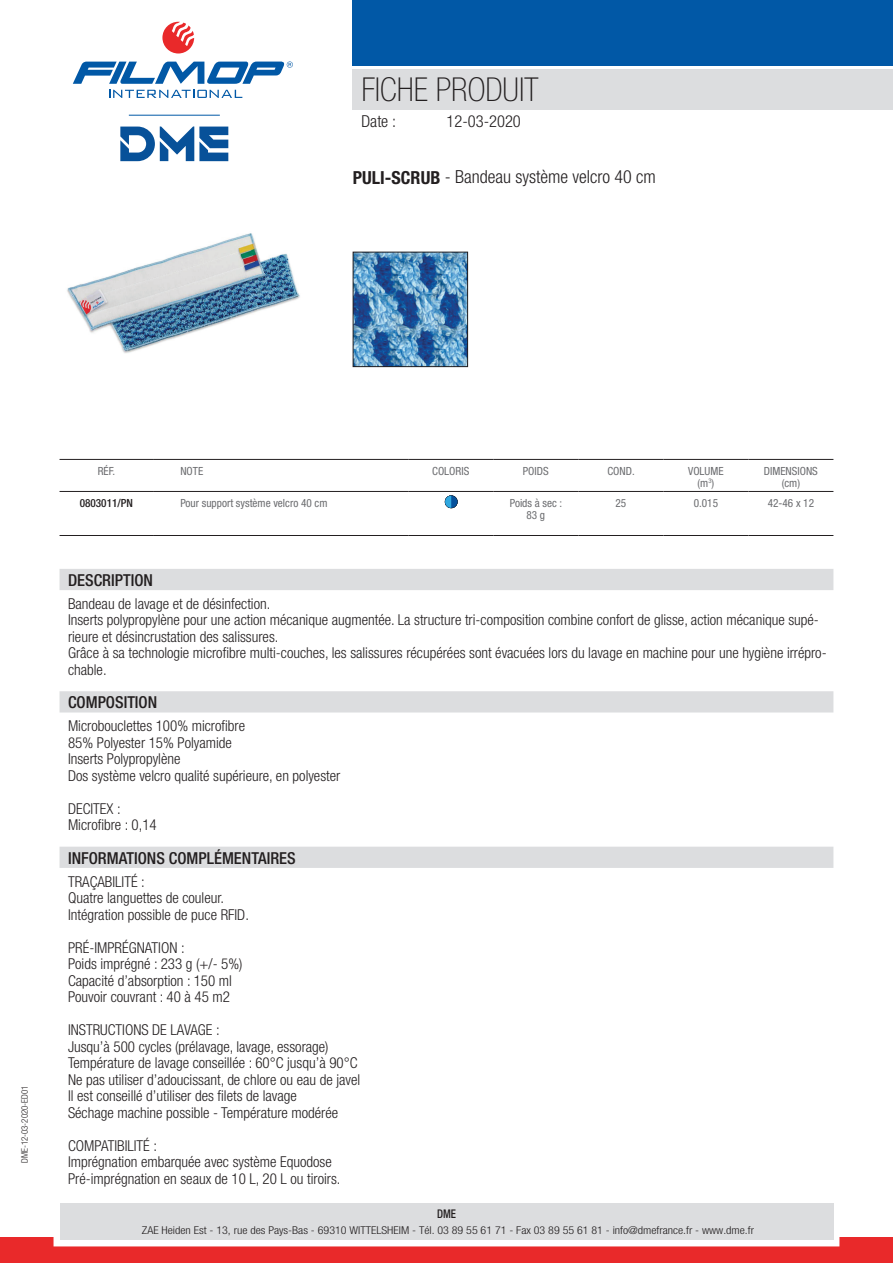
<style>
.page{position:relative;width:893px;height:1263px;background:#fff}
.page>*{position:absolute;margin:0;border:0;box-sizing:border-box;transform-origin:0 0}
.t1{font:100 condensed 33px "Helvetica Neue LT Std";color:#231f20}
.t2{font:300 condensed 18px "Helvetica Neue LT Std";color:#231f20}
.t3{font:500 condensed 16.5px "Helvetica Neue LT Std";color:#231f20}
.t4{font:300 condensed 16.5px "Helvetica Neue LT Std";color:#231f20}
.t5{font:300 condensed 15px/16.5px "Helvetica Neue LT Std";color:#231f20}
.t6{font:500 condensed 12px "Helvetica Neue LT Std";color:#231f20;scale:.9 1}
.t7{font:condensed 11.25px/12px "Helvetica Neue LT Std";color:#6c6d70;text-align:center}
.t8{font:500 condensed 11.25px "Helvetica Neue LT Std";color:#231f20}
.t9{font:300 condensed 10.8px "Helvetica Neue LT Std";color:#231f20;scale:1.11 1}
.t10{font:300 condensed 9px "Helvetica Neue LT Std";color:#231f20}
.s1{font-weight:700}
</style>
<div class="page">
<div style="left:353px;top:69px;width:540px;height:40px;background:#dcdddf"></div>
<svg style="left:109px;top:90px;width:133px;height:8px"></svg>
<svg style="left:162px;top:22px;width:32px;height:32px"></svg>
<svg style="left:73px;top:61px;width:220px;height:23px"></svg>
<div style="left:353px;top:0;width:540px;height:66px;background:#0158a6"></div>
<div style="left:0;top:1237px;width:893px;height:26px;background:#e9292a"></div>
<div style="left:54px;top:1197px;width:785px;height:49px;border:12px solid #fff"></div>
<div style="left:60px;top:1203px;width:773px;height:37px;background:#dcdddf"></div>
<svg style="left:120px;top:126px;width:108px;height:35px"></svg>
<hr style="left:129px;top:115px;width:91px;height:1px;background:#0158a6">
<div style="left:60px;top:569px;width:773px;height:21px;background:#dcdddf"></div>
<div style="left:60px;top:691px;width:773px;height:21px;background:#dcdddf"></div>
<div style="left:60px;top:847px;width:773px;height:21px;background:#dcdddf"></div>
<hr style="left:60px;top:459px;width:93px;height:1px;background:#231f20">
<hr style="left:153px;top:459px;width:255px;height:1px;background:#231f20">
<hr style="left:408px;top:459px;width:85px;height:1px;background:#231f20">
<hr style="left:493px;top:459px;width:85px;height:1px;background:#231f20">
<hr style="left:578px;top:459px;width:85px;height:1px;background:#231f20">
<hr style="left:663px;top:459px;width:85px;height:1px;background:#231f20">
<hr style="left:748px;top:459px;width:85px;height:1px;background:#231f20">
<hr style="left:60px;top:491px;width:93px;height:1px;background:#231f20">
<hr style="left:153px;top:491px;width:255px;height:1px;background:#231f20">
<hr style="left:408px;top:491px;width:85px;height:1px;background:#231f20">
<hr style="left:493px;top:491px;width:85px;height:1px;background:#231f20">
<hr style="left:578px;top:491px;width:85px;height:1px;background:#231f20">
<hr style="left:663px;top:491px;width:85px;height:1px;background:#231f20">
<hr style="left:748px;top:491px;width:85px;height:1px;background:#231f20">
<hr style="left:60px;top:535px;width:93px;height:1px;background:#231f20">
<hr style="left:153px;top:535px;width:255px;height:1px;background:#231f20">
<hr style="left:408px;top:535px;width:85px;height:1px;background:#231f20">
<hr style="left:493px;top:535px;width:85px;height:1px;background:#231f20">
<hr style="left:578px;top:535px;width:85px;height:1px;background:#231f20">
<hr style="left:663px;top:535px;width:85px;height:1px;background:#231f20">
<hr style="left:748px;top:535px;width:85px;height:1px;background:#231f20">
<svg style="left:445px;top:495px;width:13px;height:13px"></svg>
<img style="left:355px;top:254px;width:111px;height:111px">
<div style="left:353px;top:252px;width:115px;height:115px;border:1px solid #231f20"></div>
<img style="left:67px;top:233px;width:233px;height:120px">
<h1 class="t1" style="left:361px;top:71px;width:179px">FICHE PRODUIT</h1>
<p class="t4" style="left:361px;top:111px;width:36px">Date :</p>
<p class="t4" style="left:446px;top:111px;width:76px">12-03-2020</p>
<p class="t2" style="left:353px;top:166px;width:304px"><span class="s1">PULI-SCRUB</span> - Bandeau système velcro 40 cm</p>
<p class="t10" style="left:19px;top:1163px;width:79px;rotate:-90deg">DME-12-03-2020-ED01</p>
<p class="t7" style="left:98px;top:465px;width:19px">RÉF.</p>
<p class="t7" style="left:180px;top:465px;width:24px">NOTE</p>
<p class="t7" style="left:432px;top:465px;width:39px">COLORIS</p>
<p class="t7" style="left:523px;top:465px;width:27px">POIDS</p>
<p class="t7" style="left:607px;top:465px;width:29px">COND.</p>
<p class="t7" style="left:688px;top:465px;width:37px">VOLUME (m<sup>3</sup>)</p>
<p class="t7" style="left:764px;top:465px;width:55px">DIMENSIONS (cm)</p>
<p class="t8" style="left:80px;top:496px;width:55px">0803011/PN</p>
<p class="t7" style="left:180px;top:497px;width:149px">Pour support système velcro 40 cm</p>
<p class="t7" style="left:510px;top:497px;width:54px">Poids à sec :<br>83 g</p>
<p class="t7" style="left:615px;top:497px;width:12px">25</p>
<p class="t7" style="left:694px;top:497px;width:26px">0.015</p>
<p class="t7" style="left:768px;top:497px;width:48px">42-46 x 12</p>
<p class="t3" style="left:68px;top:570px;width:86px">DESCRIPTION</p>
<p class="t5" style="left:68px;top:595px;width:760px">Bandeau de lavage et de désinfection.<br>Inserts polypropylène pour une action mécanique augmentée. La structure tri-composition combine confort de glisse, action mécanique supé&shy;rieure et désincrustation des salissures.<br>Grâce à sa technologie microfibre multi-couches, les salissures récupérées sont évacuées lors du lavage en machine pour une hygiène irrépro&shy;chable.</p>
<p class="t3" style="left:68px;top:692px;width:91px">COMPOSITION</p>
<p class="t5" style="left:68px;top:717px;width:274px">Microbouclettes 100% microfibre<br>85% Polyester 15% Polyamide<br>Inserts Polypropylène<br>Dos système velcro qualité supérieure, en polyester</p>
<p class="t5" style="left:68px;top:800px;width:90px">DECITEX :<br>Microfibre : 0,14</p>
<p class="t3" style="left:68px;top:848px;width:229px">INFORMATIONS COMPLÉMENTAIRES</p>
<p class="t5" style="left:68px;top:873px;width:182px">TRAÇABILITÉ :<br>Quatre languettes de couleur.<br>Intégration possible de puce RFID.</p>
<p class="t5" style="left:68px;top:939px;width:176px">PRÉ-IMPRÉGNATION :<br>Poids imprégné : 233 g (+/- 5%)<br>Capacité d’absorption : 150 ml<br>Pouvoir couvrant : 40 à 45 m2</p>
<p class="t5" style="left:68px;top:1021px;width:294px">INSTRUCTIONS DE LAVAGE :<br>Jusqu’à 500 cycles (prélavage, lavage, essorage)<br>Température de lavage conseillée : 60°C jusqu’à 90°C Ne pas utiliser d’adoucissant, de chlore ou eau de javel Il est conseillé d’utiliser des filets de lavage<br>Séchage machine possible - Température modérée</p>
<p class="t5" style="left:68px;top:1137px;width:274px">COMPATIBILITÉ :<br>Imprégnation embarquée avec système Equodose<br>Pré-imprégnation en seaux de 10 L, 20 L ou tiroirs.</p>
<p class="t6" style="left:437px;top:1207px;width:23px">DME</p>
<p class="t9" style="left:142px;top:1224px;width:553px">ZAE Heiden Est - 13, rue des Pays-Bas - 69310 WITTELSHEIM - Tél. 03 89 55 61 71 - Fax 03 89 55 61 81 - info@dmefrance.fr - www.dme.fr</p>
</div>
